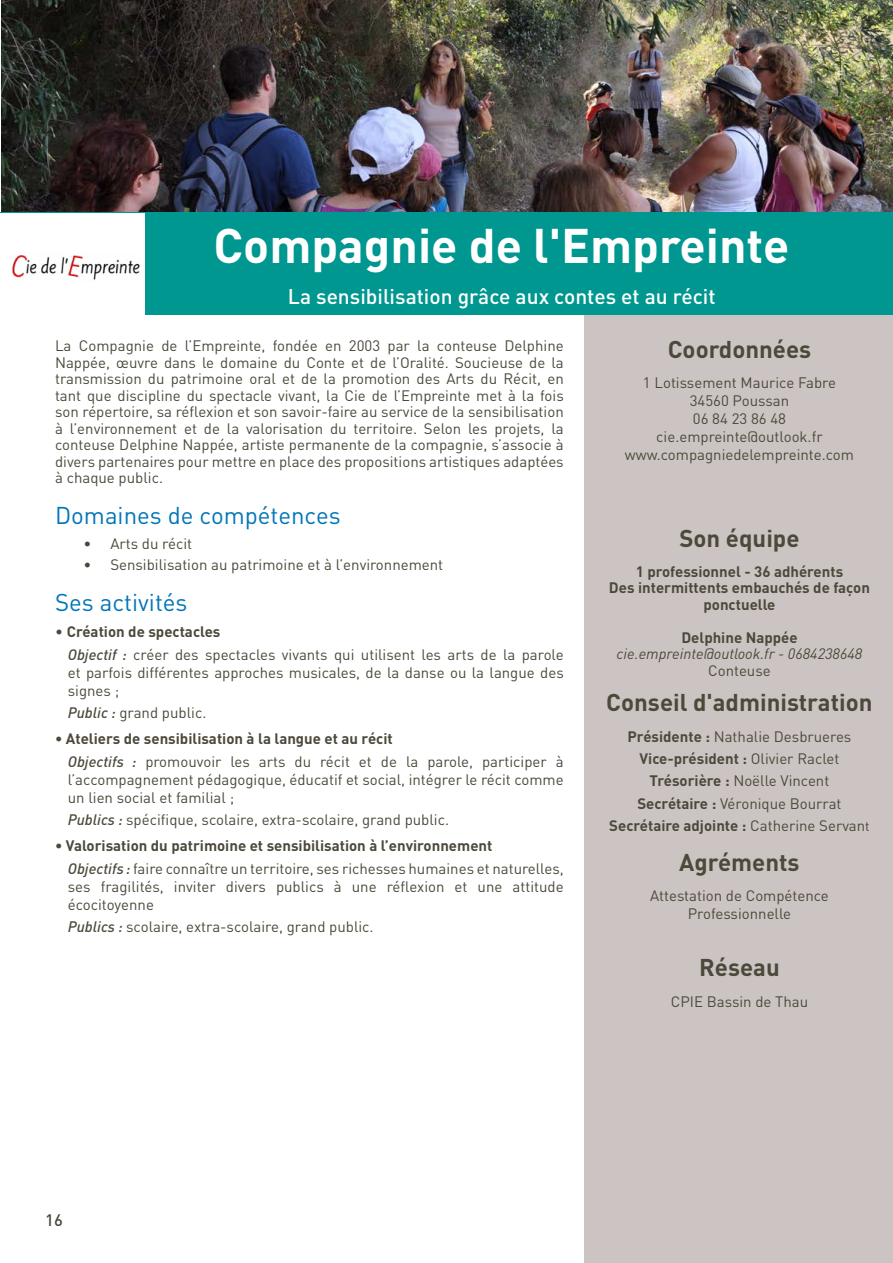
<style>
.page{position:relative;width:893px;height:1263px;background:#fff}
.page>*{position:absolute;margin:0;border:0;box-sizing:border-box;transform-origin:0 0}
.t1{font:700 48px "DINOT";color:#fff}
.t2{font:700 24px "DINOT";color:#4c493b}
.t3{font:24px "DINOT";color:#0075b9}
.t4{font:500 21px "DINOT";color:#fff}
.t5{font:500 16.5px "DINOT";color:#4c493b}
.t6{font:15px/16.5px "DINOT";color:#4c493b}
.t7{font:700 15px/16.5px "DINOT";color:#4c493b;text-align:center}
.t8{font:italic 15px "DINOT";color:#4c493b}
.s1{font-weight:700}
.s2{font-weight:500;font-style:italic}
.s3{font-size:13.5px}
</style>
<div class="page">
<img style="left:1px;top:0;width:892px;height:213px">
<div style="left:584px;top:315px;width:309px;height:948px;background:#ccc4c2"></div>
<div style="left:0;top:213px;width:893px;height:102px;background:#009790"></div>
<div style="left:0;top:213px;width:145px;height:110px;background:#fff"></div>
<img style="left:12px;top:255px;width:128px;height:25px">
<h1 class="t1" style="left:214px;top:213px;width:577px">Compagnie de l'Empreinte</h1>
<h3 class="t4" style="left:288px;top:282px;width:429px">La sensibilisation grâce aux contes et au récit</h3>
<p class="t6" style="left:55px;top:337px;width:510px;text-align:justify">La Compagnie de l’Empreinte, fondée en 2003 par la conteuse Delphine Nappée, œuvre dans le domaine du Conte et de l’Oralité. Soucieuse de la transmission du patrimoine oral et de la promotion des Arts du Récit, en tant que discipline du spectacle vivant, la Cie de l’Empreinte met à la fois son répertoire, sa réflexion et son savoir-faire au service de la sensibilisation à l’environnement et de la valorisation du territoire. Selon les projets, la conteuse Delphine Nappée, artiste permanente de la compagnie, s’associe à divers partenaires pour mettre en place des propositions artistiques adaptées à chaque public.</p>
<h2 class="t3" style="left:55px;top:499px;width:287px">Domaines de compétences</h2>
<p class="t6" style="left:83px;top:535px;width:110px">• Arts du récit</p>
<p class="t6" style="left:83px;top:555px;width:361px">• Sensibilisation au patrimoine et à l’environnement</p>
<h2 class="t3" style="left:55px;top:586px;width:134px">Ses activités</h2>
<p class="t6" style="left:68px;top:620px;width:497px;line-height:22.2px;text-indent:-13px">• <span class="s1">Création de spectacles<br></span><span class="s2">Objectif :</span> créer des spectacles vivants qui utilisent les arts de la parole</p>
<p class="t6" style="left:68px;top:662px;width:497px;line-height:18px">et parfois différentes approches musicales, de la danse ou la langue des signes ;</p>
<p class="t6" style="left:68px;top:703px;width:140px"><span class="s2">Public :</span> grand public.</p>
<p class="t6" style="left:68px;top:727px;width:497px;line-height:22.2px;text-indent:-13px"><span class="s1">• Ateliers de sensibilisation à la langue et au récit<br></span><span class="s2">Objectifs :</span> promouvoir les arts du récit et de la parole, participer à</p>
<p class="t6" style="left:68px;top:769px;width:497px;line-height:18px">l’accompagnement pédagogique, éducatif et social, intégrer le récit comme un lien social et familial ;</p>
<p class="t6" style="left:68px;top:810px;width:383px"><span class="s2">Publics :</span> spécifique, scolaire, extra-scolaire, grand public.</p>
<p class="t6" style="left:68px;top:834px;width:497px;line-height:22.2px;text-indent:-13px"><span class="s1">• Valorisation du patrimoine et sensibilisation à l’environnement<br></span><span class="s2">Objectifs :</span> faire connaître un territoire, ses richesses humaines et naturelles,</p>
<p class="t6" style="left:68px;top:876px;width:497px;line-height:18px">ses fragilités, inviter divers publics à une réflexion et une attitude écocitoyenne</p>
<p class="t6" style="left:68px;top:917px;width:307px"><span class="s2">Publics :</span> scolaire, extra-scolaire, grand public.</p>
<h2 class="t2" style="left:668px;top:333px;width:145px">Coordonnées</h2>
<p class="t6" style="left:625px;top:373px;width:231px;line-height:18px;text-align:center">1 Lotissement Maurice Fabre<br>34560 Poussan<br>06 84 23 86 48 cie.empreinte@outlook.fr www.compagniedelempreinte.com</p>
<h2 class="t2" style="left:679px;top:522px;width:122px">Son équipe</h2>
<p class="t7" style="left:609px;top:563px;width:262px">1 professionnel - 36 adhérents<br>Des intermittents embauchés de façon ponctuelle</p>
<p class="t7" style="left:681px;top:629px;width:118px">Delphine Nappée</p>
<p class="t8" style="left:617px;top:644px;width:247px">cie.empreinte@outlook.fr - 0684238648</p>
<p class="t6" style="left:708px;top:662px;width:64px">Conteuse</p>
<h2 class="t2" style="left:606px;top:686px;width:268px">Conseil d'administration</h2>
<p class="t6" style="left:609px;top:725px;width:262px;line-height:22.2px;text-align:center"><span class="s1">Présidente :</span> Nathalie Desbrueres <span class="s1">Vice-président :</span> Olivier Raclet <span class="s1">Trésorière :</span> Noëlle Vincent<br><span class="s1">Secrétaire :</span> Véronique Bourrat <span class="s1">Secrétaire adjointe :</span> Catherine Servan<span class="s3">t</span></p>
<h2 class="t2" style="left:679px;top:846px;width:122px">Agréments</h2>
<p class="t6" style="left:650px;top:886px;width:180px;line-height:18px;text-align:center">Attestation de Compétence<br>Professionnelle</p>
<h2 class="t2" style="left:699px;top:951px;width:82px">Réseau</h2>
<p class="t6" style="left:671px;top:993px;width:139px">CPIE Bassin de Thau</p>
<p class="t5" style="left:45px;top:1208px;width:19px">16</p>
</div>
